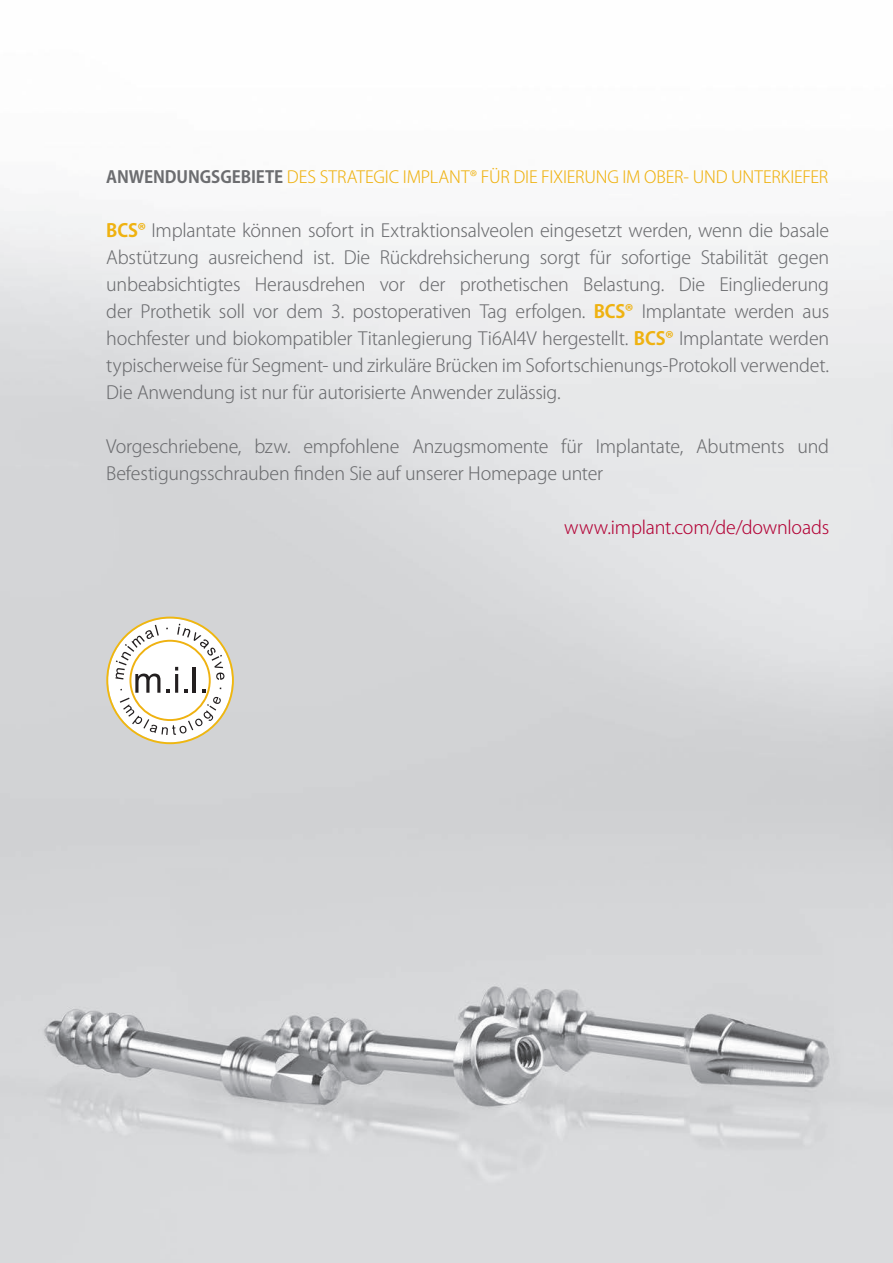
<style>
.page{position:relative;width:893px;height:1263px;background:#fff}
.page>*{position:absolute;margin:0;border:0;box-sizing:border-box;transform-origin:0 0}
.t1{font:300 18px/27px "Koz Go Pro";letter-spacing:-.015em;color:#6c6d70;text-align:justify}
.t2{font:300 18px "Koz Go Pro";letter-spacing:-.01em;color:#b30437}
.t3{font:300 16.65px "Koz Go Pro";letter-spacing:-.015em;color:#efb211}
.s1{font-weight:700;color:#6c6d70}
.s2{font-weight:700;color:#efb211}
</style>
<div class="page">
<img style="left:0;top:205px;width:893px;height:1058px">
<svg style="left:106px;top:617px;width:128px;height:127px"></svg>
<p class="t3" style="left:106px;top:166px;width:724px"><span class="s1">ANWENDUNGSGEBIETE</span> DES STRATEGIC IMPLANT® FÜR DIE FIXIERUNG IM OBER- UND UNTERKIEFER</p>
<p class="t1" style="left:106px;top:217px;width:724px"><span class="s2">BCS®</span> Implantate können sofort in Extraktionsalveolen eingesetzt werden, wenn die basale Abstützung ausreichend ist. Die Rückdrehsicherung sorgt für sofortige Stabilität gegen unbeabsichtigtes Herausdrehen vor der prothetischen Belastung. Die Eingliederung der Prothetik soll vor dem 3. postoperativen Tag erfolgen. <span class="s2">BCS®</span> Implantate werden aus hochfester und biokompatibler Titanlegierung Ti6Al4V hergestellt. <span class="s2">BCS®</span> Implantate werden typischerweise für Segment- und zirkuläre Brücken im Sofortschienungs-Protokoll verwendet.<br>Die Anwendung ist nur für autorisierte Anwender zulässig.</p>
<p class="t1" style="left:106px;top:433px;width:724px">Vorgeschriebene, bzw. empfohlene Anzugsmomente für Implantate, Abutments und<br>Befestigungsschrauben finden Sie auf unserer Homepage unter</p>
<p class="t2" style="left:564px;top:516px;width:267px">www.implant.com/de/downloads</p>
</div>
